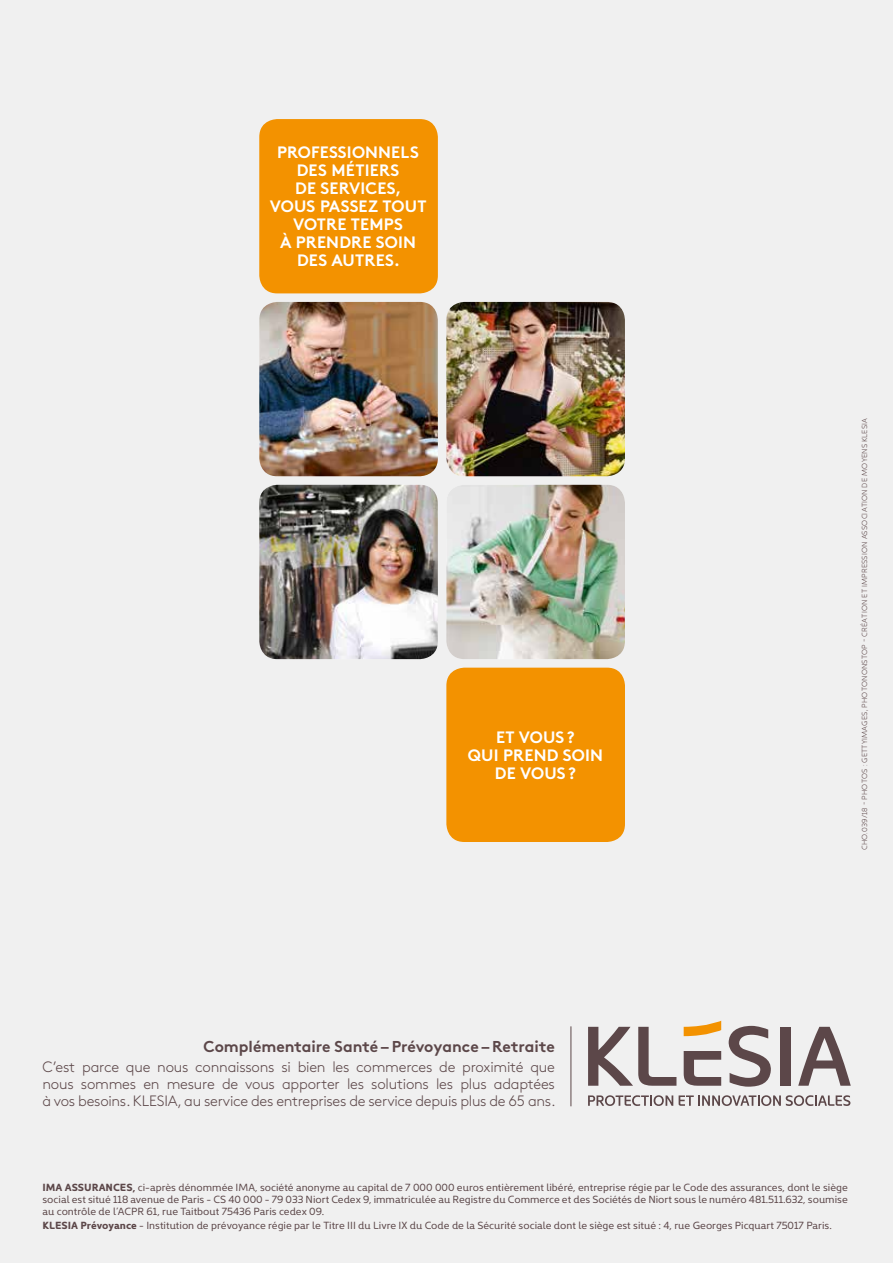
<style>
.page{position:relative;width:893px;height:1263px;background:#f0f0f0}
.page>*{position:absolute;margin:0;border:0;box-sizing:border-box;transform-origin:0 0}
.t1{font:700 16.5px/18px "Brown Std";letter-spacing:.01em;color:#fff;text-align:center}
.t2{font:700 15.75px "Brown Std";color:#5c4749}
.t3{font:300 15px/17.4px "Brown Std";letter-spacing:-.02em;color:#5c4749;text-align:justify}
.t4{font:10.5px/12px "Kyrial Display Pro";color:#5c4749;text-align:justify}
.t5{font:300 7.5px "Kyrial Display Pro";letter-spacing:.025em;color:#5c4749}
.s1{font-weight:700}
</style>
<div class="page">
<svg style="left:684px;top:1021px;width:37px;height:15px"></svg>
<svg style="left:588px;top:1027px;width:88px;height:59px"></svg>
<svg style="left:728px;top:1026px;width:43px;height:61px"></svg>
<div style="left:780px;top:1027px;width:11px;height:59px;background:#5c4749"></div>
<svg style="left:798px;top:1027px;width:53px;height:59px"></svg>
<svg style="left:684px;top:1051px;width:37px;height:35px"></svg>
<svg style="left:588px;top:1095px;width:85px;height:11px"></svg>
<svg style="left:679px;top:1095px;width:171px;height:11px"></svg>
<hr style="left:571px;top:1026px;width:1px;height:80px;background:#5c4749">
<div style="left:259px;top:119px;width:179px;height:174px;background:#f39200;border-radius:18px"></div>
<img style="left:259px;top:302px;width:179px;height:174px">
<img style="left:259px;top:485px;width:179px;height:174px">
<img style="left:446px;top:302px;width:179px;height:174px">
<img style="left:446px;top:485px;width:179px;height:174px">
<div style="left:446px;top:668px;width:179px;height:174px;background:#f39200;border-radius:18px"></div>
<h1 class="t1" style="left:270px;top:144px;width:158px">PROFESSIONNELS<br>DES MÉTIERS<br>DE SERVICES,<br>VOUS PASSEZ TOUT<br>VOTRE TEMPS<br>À PRENDRE SOIN<br>DES AUTRES.</h1>
<h1 class="t1" style="left:468px;top:728px;width:137px">ET VOUS?<br>QUI PREND SOIN<br>DE VOUS?</h1>
<p class="t5" style="left:859px;top:850px;width:434px;rotate:-90deg">CHO.039/18 - PHOTOS : GETTYIMAGES, PHOTONONSTOP - CRÉATION ET IMPRESSION ASSOCIATION DE MOYENS KLESIA</p>
<h2 class="t2" style="left:203px;top:1037px;width:353px">Complémentaire Santé – Prévoyance – Retraite</h2>
<h3 class="t3" style="left:43px;top:1058px;width:515px">C’est parce que nous connaissons si bien les commerces de proximité que nous sommes en mesure de vous apporter les solutions les plus adaptées à vos besoins. KLESIA, au service des entreprises de service depuis plus de 65 ans.</h3>
<p class="t4" style="left:43px;top:1180px;width:807px"><span class="s1">IMA ASSURANCES,</span> ci-après dénommée IMA, société anonyme au capital de 7 000 000 euros entièrement libéré, entreprise régie par le Code des assurances, dont le siège social est situé 118 avenue de Paris - CS 40 000 - 79 033 Niort Cedex 9, immatriculée au Registre du Commerce et des Sociétés de Niort sous le numéro 481.511.632, soumise au contrôle de l’ACPR 61, rue Taitbout 75436 Paris cedex 09.</p>
<p class="t4" style="left:43px;top:1219px;width:791px"><span class="s1">KLESIA Prévoyance</span> - Institution de prévoyance régie par le Titre III du Livre IX du Code de la Sécurité sociale dont le siège est situé : 4, rue Georges Picquart 75017 Paris.</p>
</div>
